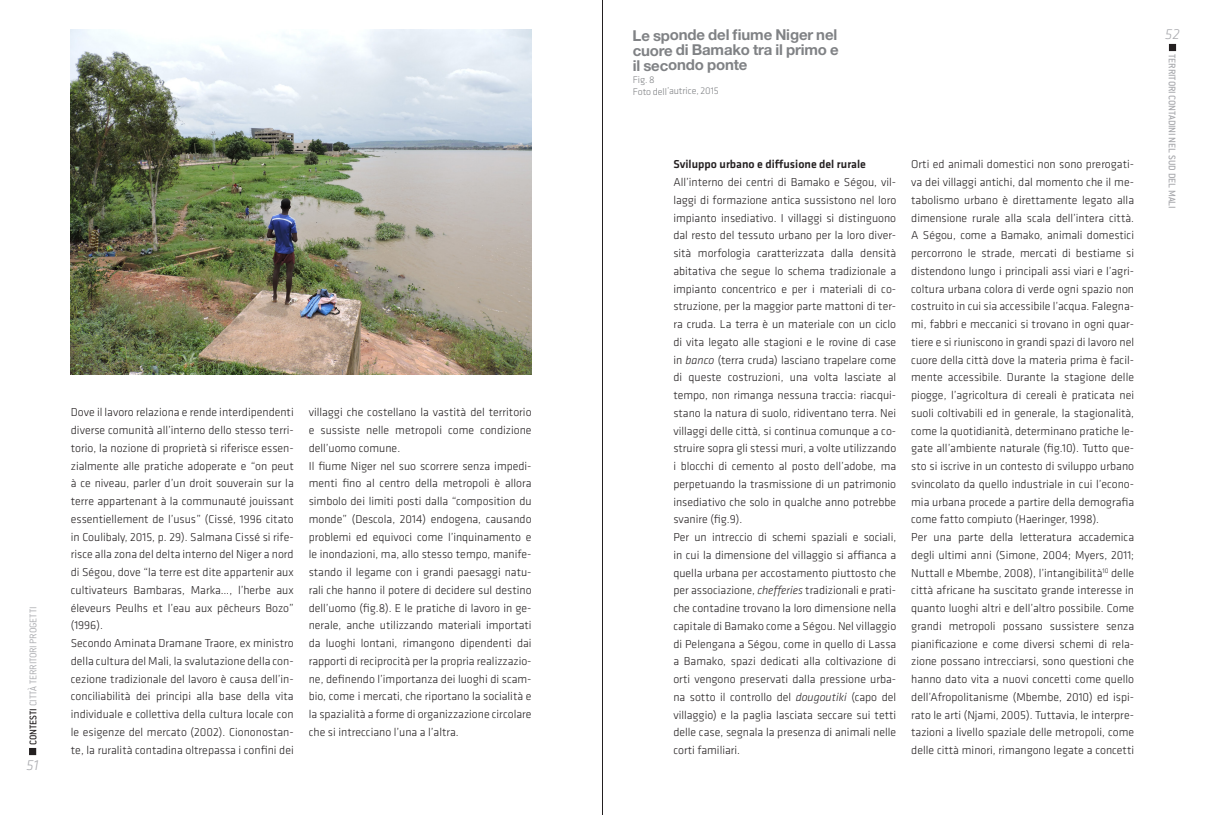
<style>
.page{position:relative;width:1205px;height:815px;background:#fff}
.page>*{position:absolute;margin:0;border:0;box-sizing:border-box;transform-origin:0 0}
.Dida___Citazioni_pic{font:700 15px/15.1px "Helvetica Neue LT Pro";letter-spacing:-.015em;color:#808285;text-align:justify}
.t1{font:italic 300 15px "Klavika";color:#a8a9ad}
.No_Spacing{font:300 11.88px/17.8px "Klavika";color:#231f20;text-align:justify}
.No_Spacing-2{font:500 11.88px "Klavika";color:#231f20}
.t2{font:500 10.62px "Conduit ITC";letter-spacing:-.01em;color:#a8a9ad}
.t3{font:300 10.62px "Conduit ITC";letter-spacing:-.01em;color:#a8a9ad}
.Dida__Citazioni_picc{font:300 10px "Klavika";letter-spacing:-.015em;color:#808285}
.s1{font-weight:500;color:#231f20}
.s2{font-style:italic}
</style>
<div class="page">
<div style="left:29px;top:748px;width:7px;height:7px;border:1px solid #231f20"></div>
<div style="left:1169px;top:44px;width:7px;height:7px;border:1px solid #231f20"></div>
<hr style="left:602px;top:0;width:1px;height:815px;background:#231f20">
<img style="left:71px;top:29px;width:460px;height:346px">
<p class="t3" style="left:27px;top:745px;width:140px;rotate:-90deg"><span class="s1">CONTESTI</span> CITTÀ TERRITORI PROGETTI</p>
<p class="t1" style="left:27px;top:756px;width:14px">51</p>
<p class="No_Spacing" style="left:71px;top:404px;width:224px">Dove il lavoro relaziona e rende interdipendenti diverse comunità all’interno dello stesso terri&shy;torio, la nozione di proprietà si riferisce essen&shy;zialmente alle pratiche adoperate e “on peut à ce niveau, parler d’un droit souverain sur la terre appartenant à la communauté jouissant essentiellement de l’usus” (Cissé, 1996 citato in Coulibaly, 2015, p. 29). Salmana Cissé si rife&shy;risce alla zona del delta interno del Niger a nord di Ségou, dove “la terre est dite appartenir aux cultivateurs Bambaras, Marka…, l’herbe aux éleveurs Peulhs et l’eau aux pêcheurs Bozo” (1996).</p>
<p class="No_Spacing" style="left:71px;top:635px;width:224px">Secondo Aminata Dramane Traore, ex ministro della cultura del Mali, la svalutazione della con&shy;cezione tradizionale del lavoro è causa dell’in&shy;conciliabilità dei principi alla base della vita individuale e collettiva della cultura locale con le esigenze del mercato (2002). Ciononostan&shy;te, la ruralità contadina oltrepassa i confini dei</p>
<p class="No_Spacing" style="left:309px;top:404px;width:224px">villaggi che costellano la vastità del territorio e sussiste nelle metropoli come condizione dell’uomo comune.</p>
<p class="No_Spacing" style="left:309px;top:457px;width:224px">Il fiume Niger nel suo scorrere senza impedi&shy;menti fino al centro della metropoli è allora simbolo dei limiti posti dalla “composition du monde” (Descola, 2014) endogena, causando problemi ed equivoci come l’inquinamento e le inondazioni, ma, allo stesso tempo, manife&shy;stando il legame con i grandi paesaggi natu&shy;rali che hanno il potere di decidere sul destino dell’uomo (fig.8). E le pratiche di lavoro in ge&shy;nerale, anche utilizzando materiali importati da luoghi lontani, rimangono dipendenti dai rapporti di reciprocità per la propria realizzazio&shy;ne, definendo l’importanza dei luoghi di scam&shy;bio, come i mercati, che riportano la socialità e la spazialità a forme di organizzazione circolare che si intrecciano l’una a l’altra.</p>
<p class="Dida___Citazioni_pic" style="left:633px;top:27px;width:208px">Le sponde del fiume Niger nel cuore di Bamako tra il primo e il secondo ponte</p>
<p class="Dida__Citazioni_picc" style="left:633px;top:74px;width:23px">Fig. 8</p>
<p class="Dida__Citazioni_picc" style="left:633px;top:86px;width:87px">Foto dell’autrice, 2015</p>
<p class="No_Spacing-2" style="left:673px;top:158px;width:194px">Sviluppo urbano e diffusione del rurale</p>
<p class="No_Spacing" style="left:673px;top:174px;width:224px">All’interno dei centri di Bamako e Ségou, vil&shy;laggi di formazione antica sussistono nel loro impianto insediativo. I villaggi si distinguono dal resto del tessuto urbano per la loro diver&shy;sità morfologia caratterizzata dalla densità abitativa che segue lo schema tradizionale a impianto concentrico e per i materiali di co&shy;struzione, per la maggior parte mattoni di ter&shy;ra cruda. La terra è un materiale con un ciclo di vita legato alle stagioni e le rovine di case in <span class="s2">banco</span> (terra cruda) lasciano trapelare come di queste costruzioni, una volta lasciate al tempo, non rimanga nessuna traccia: riacqui&shy;stano la natura di suolo, ridiventano terra. Nei villaggi delle città, si continua comunque a co&shy;struire sopra gli stessi muri, a volte utilizzando i blocchi di cemento al posto dell’adobe, ma perpetuando la trasmissione di un patrimonio insediativo che solo in qualche anno potrebbe svanire (fig.9).</p>
<p class="No_Spacing" style="left:673px;top:529px;width:224px">Per un intreccio di schemi spaziali e sociali, in cui la dimensione del villaggio si affianca a quella urbana per accostamento piuttosto che per associazione, <span class="s2">chefferies</span> tradizionali e prati&shy;che contadine trovano la loro dimensione nella capitale di Bamako come a Ségou. Nel villaggio di Pelengana a Ségou, come in quello di Lassa a Bamako, spazi dedicati alla coltivazione di orti vengono preservati dalla pressione urba&shy;na sotto il controllo del <span class="s2">dougoutiki</span> (capo del villaggio) e la paglia lasciata seccare sui tetti delle case, segnala la presenza di animali nelle corti familiari.</p>
<p class="No_Spacing" style="left:911px;top:156px;width:224px">Orti ed animali domestici non sono prerogati&shy;va dei villaggi antichi, dal momento che il me&shy;tabolismo urbano è direttamente legato alla dimensione rurale alla scala dell’intera città.<br>A Ségou, come a Bamako, animali domestici percorrono le strade, mercati di bestiame si distendono lungo i principali assi viari e l’agri&shy;coltura urbana colora di verde ogni spazio non costruito in cui sia accessibile l’acqua. Falegna&shy;mi, fabbri e meccanici si trovano in ogni quar&shy;tiere e si riuniscono in grandi spazi di lavoro nel cuore della città dove la materia prima è facil&shy;mente accessibile. Durante la stagione delle piogge, l’agricoltura di cereali è praticata nei suoli coltivabili ed in generale, la stagionalità, come la quotidianità, determinano pratiche le&shy;gate all’ambiente naturale (fig.10). Tutto que&shy;sto si iscrive in un contesto di sviluppo urbano svincolato da quello industriale in cui l’econo&shy;mia urbana procede a partire della demografia come fatto compiuto (Haeringer, 1998).</p>
<p class="No_Spacing" style="left:911px;top:529px;width:224px">Per una parte della letteratura accademica degli ultimi anni (Simone, 2004; Myers, 2011; Nuttall e Mbembe, 2008), l’intangibilità<sup>10</sup> delle città africane ha suscitato grande interesse in quanto luoghi altri e dell’altro possibile. Come grandi metropoli possano sussistere senza pianificazione e come diversi schemi di rela&shy;zione possano intrecciarsi, sono questioni che hanno dato vita a nuovi concetti come quello dell’Afropolitanisme (Mbembe, 2010) ed ispi&shy;rato le arti (Njami, 2005). Tuttavia, le interpre&shy;tazioni a livello spaziale delle metropoli, come delle città minori, rimangono legate a concetti</p>
<p class="t1" style="left:1165px;top:25px;width:16px">52</p>
<p class="t2" style="left:1178px;top:54px;width:156px;rotate:90deg">TERRITORI CONTADINI NEL SUD DEL MALI</p>
</div>
